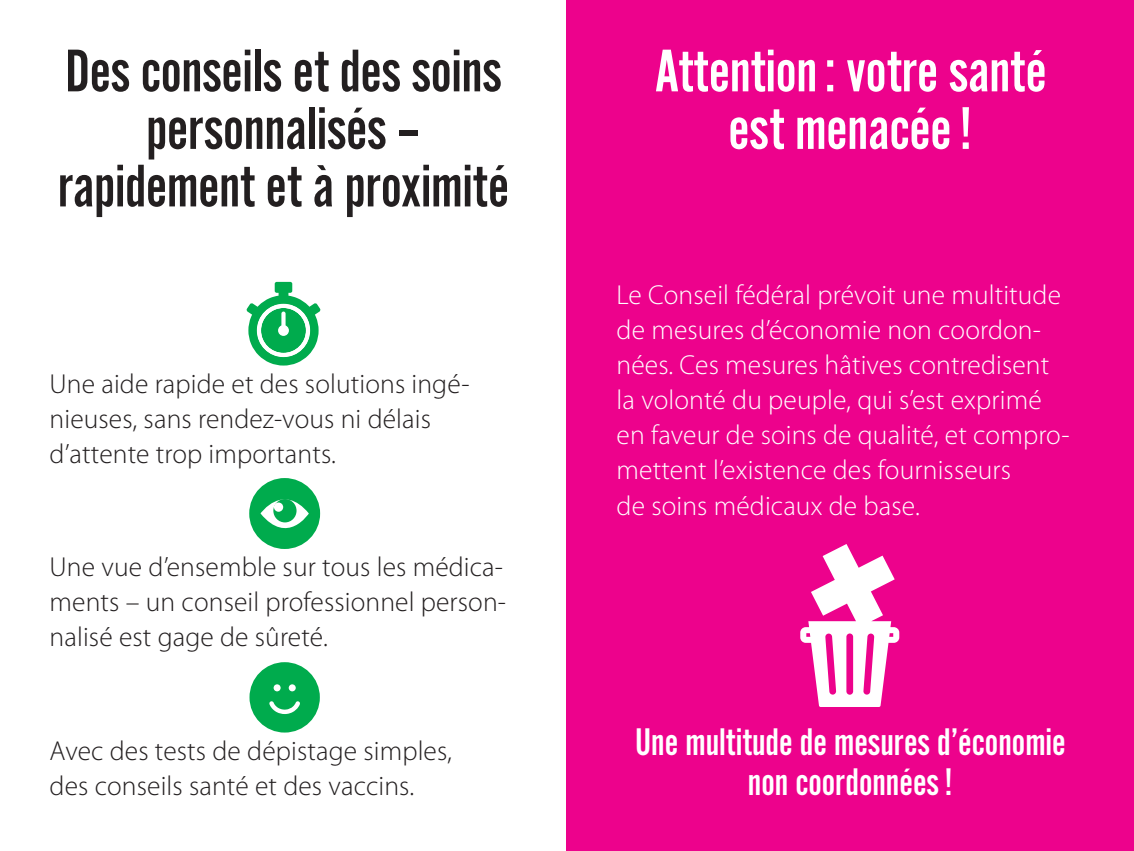
<style>
.page{position:relative;width:1134px;height:851px;background:#fff}
.page>*{position:absolute;margin:0;border:0;box-sizing:border-box;transform-origin:0 0}
.t1{font:62.5px/57.5px "Alternate Gothic Std No 2";letter-spacing:-.005em;color:#231f20;text-align:center}
.t2{font:62.5px/57.5px "Alternate Gothic Std No 2";letter-spacing:-.005em;color:#fff;text-align:center}
.t3{font:40px/40px "Alternate Gothic Std No 2";color:#fff;text-align:center}
.t4{font:300 27.5px/35px "Myriad Pro";letter-spacing:.005em;color:#231f20}
.t5{font:300 27.5px/35px "Myriad Pro";letter-spacing:.005em;color:#fff}
</style>
<div class="page">
<div style="left:567px;top:0;width:567px;height:850px;background:#ed028c"></div>
<svg style="left:800px;top:544px;width:99px;height:163px"></svg>
<svg style="left:246px;top:282px;width:75px;height:83px"></svg>
<div style="left:281px;top:311px;width:5px;height:21px;background:#fff;border-radius:2px"></div>
<div style="left:278px;top:325px;width:11px;height:11px;background:#fff;border-radius:50%"></div>
<div style="left:249px;top:662px;width:71px;height:70px;background:#00ab4d;border-radius:50%"></div>
<svg style="left:274px;top:684px;width:7px;height:7px"></svg>
<svg style="left:289px;top:684px;width:7px;height:7px"></svg>
<svg style="left:269px;top:701px;width:31px;height:13px"></svg>
<div style="left:249px;top:478px;width:71px;height:71px;background:#00ab4d;border-radius:50%"></div>
<svg style="left:261px;top:481px;width:48px;height:65px"></svg>
<div style="left:273px;top:499px;width:24px;height:23px;background:#00ab4d;border-radius:50%"></div>
<div style="left:274px;top:502px;width:9px;height:9px;background:#fff;border-radius:50%"></div>
<h1 class="t1" style="left:58px;top:42px;width:453px">Des conseils et des soins personnalisés – rapidement et à proximité</h1>
<p class="t4" style="left:50px;top:366px;width:422px">Une aide rapide et des solutions ingé&shy;nieuses, sans rendez-vous ni délais d’attente trop importants.</p>
<p class="t4" style="left:50px;top:550px;width:458px;text-align:justify">Une vue d’ensemble sur tous les médica&shy;ments – un conseil professionnel person&shy;nalisé est gage de sûreté.</p>
<p class="t4" style="left:50px;top:733px;width:404px">Avec des tests de dépistage simples, des conseils santé et des vaccins.</p>
<h1 class="t2" style="left:654px;top:42px;width:394px">Attention: votre santé est menacée!</h1>
<p class="t5" style="left:617px;top:278px;width:454px">Le Conseil fédéral prévoit une multitude de mesures d’économie non coordon&shy;nées. Ces mesures hâtives contredisent la volonté du peuple, qui s’est exprimé en faveur de soins de qualité, et compro&shy;mettent l’existence des fournisseurs<br>de soins médicaux de base.</p>
<h2 class="t3" style="left:635px;top:721px;width:432px">Une multitude de mesures d’économie non coordonnées!</h2>
</div>
